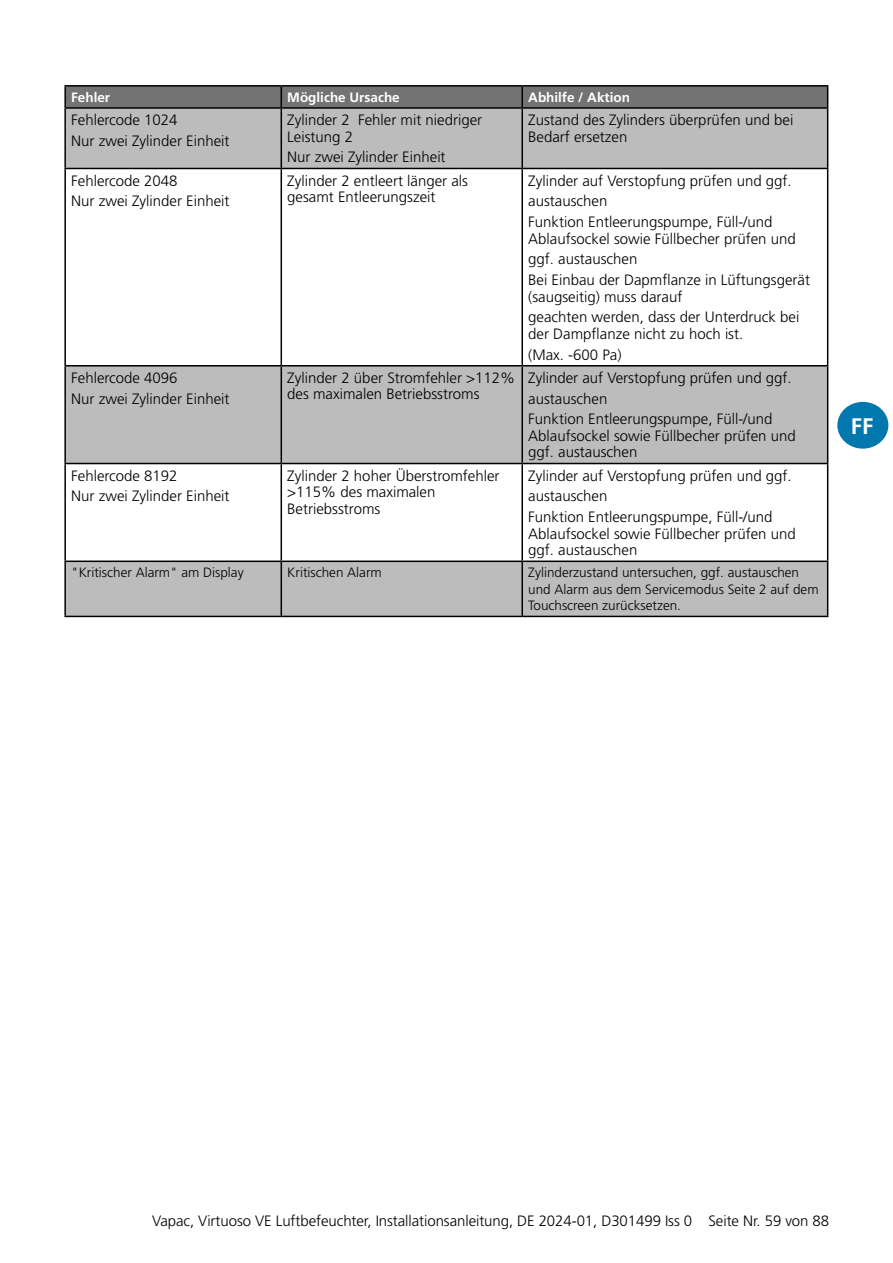
<style>
.page{position:relative;width:893px;height:1263px;background:#fff}
.page>*{position:absolute;margin:0;border:0;box-sizing:border-box;transform-origin:0 0}
.t1{font:700 22.5px "Frutiger LT Pro";color:#fff}
.t2{font:300 15px/20.7px "Frutiger LT Pro";color:#000}
.t3{font:300 13.5px/16.5px "Frutiger LT Pro";color:#000}
.t4{font:700 13.5px "Frutiger LT Pro";color:#fff}
</style>
<div class="page">
<div style="left:837px;top:402px;width:51px;height:47px;background:#0077ad;border-radius:50%"></div>
<div style="left:66px;top:109px;width:761px;height:507px;background:#bcbcbc"></div>
<svg style="left:66px;top:169px;width:761px;height:391px"></svg>
<hr style="left:64px;top:85px;width:217px;height:2px;background:#000">
<hr style="left:64px;top:87px;width:2px;height:20px;background:#000">
<hr style="left:281px;top:85px;width:241px;height:2px;background:#000">
<hr style="left:522px;top:85px;width:306px;height:2px;background:#000">
<div style="left:65px;top:86px;width:763px;height:21px;background:#747373"></div>
<hr style="left:64px;top:107px;width:217px;height:2px;background:#000">
<hr style="left:64px;top:109px;width:2px;height:59px;background:#000">
<hr style="left:281px;top:107px;width:241px;height:2px;background:#000">
<hr style="left:281px;top:109px;width:1px;height:59px;background:#000">
<hr style="left:522px;top:107px;width:306px;height:2px;background:#000">
<hr style="left:521px;top:109px;width:2px;height:59px;background:#000">
<hr style="left:827px;top:109px;width:1px;height:59px;background:#000">
<hr style="left:64px;top:168px;width:217px;height:1px;background:#000">
<hr style="left:64px;top:169px;width:2px;height:196px;background:#000">
<hr style="left:281px;top:168px;width:241px;height:1px;background:#000">
<hr style="left:281px;top:169px;width:1px;height:196px;background:#000">
<hr style="left:522px;top:168px;width:306px;height:1px;background:#000">
<hr style="left:521px;top:169px;width:2px;height:196px;background:#000">
<hr style="left:827px;top:169px;width:1px;height:196px;background:#000">
<hr style="left:64px;top:365px;width:217px;height:1px;background:#000">
<hr style="left:64px;top:366px;width:2px;height:97px;background:#000">
<hr style="left:281px;top:365px;width:241px;height:1px;background:#000">
<hr style="left:281px;top:366px;width:1px;height:97px;background:#000">
<hr style="left:522px;top:365px;width:306px;height:1px;background:#000">
<hr style="left:521px;top:366px;width:2px;height:97px;background:#000">
<hr style="left:827px;top:366px;width:1px;height:97px;background:#000">
<hr style="left:64px;top:463px;width:217px;height:1px;background:#000">
<hr style="left:64px;top:464px;width:2px;height:96px;background:#000">
<hr style="left:281px;top:463px;width:241px;height:1px;background:#000">
<hr style="left:281px;top:464px;width:1px;height:96px;background:#000">
<hr style="left:522px;top:463px;width:306px;height:1px;background:#000">
<hr style="left:521px;top:464px;width:2px;height:96px;background:#000">
<hr style="left:827px;top:464px;width:1px;height:96px;background:#000">
<hr style="left:64px;top:560px;width:217px;height:2px;background:#000">
<hr style="left:64px;top:562px;width:2px;height:54px;background:#000">
<hr style="left:281px;top:560px;width:241px;height:2px;background:#000">
<hr style="left:281px;top:562px;width:1px;height:54px;background:#000">
<hr style="left:522px;top:560px;width:306px;height:2px;background:#000">
<hr style="left:521px;top:562px;width:2px;height:54px;background:#000">
<hr style="left:827px;top:562px;width:1px;height:54px;background:#000">
<hr style="left:64px;top:616px;width:217px;height:1px;background:#000">
<hr style="left:281px;top:616px;width:241px;height:1px;background:#000">
<hr style="left:522px;top:616px;width:306px;height:1px;background:#000">
<p class="t4" style="left:71px;top:89px;width:41px">Fehler</p>
<p class="t4" style="left:287px;top:89px;width:114px">Mögliche Ursache</p>
<p class="t4" style="left:528px;top:89px;width:103px">Abhilfe / Aktion</p>
<p class="t2" style="left:71px;top:110px;width:160px">Fehlercode 1024<br>Nur zwei Zylinder Einheit</p>
<p class="t2" style="left:287px;top:112px;width:197px;line-height:16.5px">Zylinder 2 Fehler mit niedriger<br>Leistung 2</p>
<p class="t2" style="left:287px;top:147px;width:160px">Nur zwei Zylinder Einheit</p>
<p class="t2" style="left:528px;top:112px;width:267px;line-height:16.5px">Zustand des Zylinders überprüfen und bei<br>Bedarf ersetzen</p>
<p class="t2" style="left:71px;top:170px;width:160px">Fehlercode 2048<br>Nur zwei Zylinder Einheit</p>
<p class="t2" style="left:287px;top:172px;width:182px;line-height:16.5px">Zylinder 2 entleert länger als gesamt Entleerungszeit</p>
<p class="t2" style="left:528px;top:170px;width:265px">Zylinder auf Verstopfung prüfen und ggf. austauschen<br>Funktion Entleerungspumpe, Füll-/und</p>
<p class="t2" style="left:528px;top:228px;width:283px">Ablaufsockel sowie Füllbecher prüfen und ggf. austauschen<br>Bei Einbau der Dapmflanze in Lüftungsgerät</p>
<p class="t2" style="left:528px;top:286px;width:273px">(saugseitig) muss darauf<br>geachten werden, dass der Unterdruck bei</p>
<p class="t2" style="left:528px;top:323px;width:217px">der Dampflanze nicht zu hoch ist. (Max. -600 Pa)</p>
<p class="t2" style="left:71px;top:367px;width:160px">Fehlercode 4096<br>Nur zwei Zylinder Einheit</p>
<p class="t2" style="left:287px;top:370px;width:229px;line-height:16.5px">Zylinder 2 über Stromfehler &gt;112% des maximalen Betriebsstroms</p>
<p class="t2" style="left:528px;top:367px;width:265px">Zylinder auf Verstopfung prüfen und ggf. austauschen<br>Funktion Entleerungspumpe, Füll-/und</p>
<p class="t2" style="left:528px;top:428px;width:269px;line-height:16.5px">Ablaufsockel sowie Füllbecher prüfen und ggf. austauschen</p>
<p class="t2" style="left:71px;top:465px;width:160px">Fehlercode 8192<br>Nur zwei Zylinder Einheit</p>
<p class="t2" style="left:287px;top:467px;width:214px;line-height:16.5px">Zylinder 2 hoher Überstromfehler &gt;115% des maximalen<br>Betriebsstroms</p>
<p class="t2" style="left:528px;top:465px;width:265px">Zylinder auf Verstopfung prüfen und ggf. austauschen<br>Funktion Entleerungspumpe, Füll-/und</p>
<p class="t2" style="left:528px;top:525px;width:269px;line-height:16.5px">Ablaufsockel sowie Füllbecher prüfen und ggf. austauschen</p>
<p class="t3" style="left:71px;top:565px;width:174px">"Kritischer Alarm" am Display</p>
<p class="t3" style="left:287px;top:565px;width:96px">Kritischen Alarm</p>
<p class="t3" style="left:528px;top:565px;width:292px">Zylinderzustand untersuchen, ggf. austauschen und Alarm aus dem Servicemodus Seite 2 auf dem<br>Touchscreen zurücksetzen.</p>
<h1 class="t1" style="left:851px;top:413px;width:24px">FF</h1>
<p class="t2" style="left:152px;top:1211px;width:679px">Vapac, Virtuoso VE Luftbefeuchter, Installationsanleitung, DE 2024-01, D301499 Iss 0 Seite Nr. 59 von 88</p>
</div>
